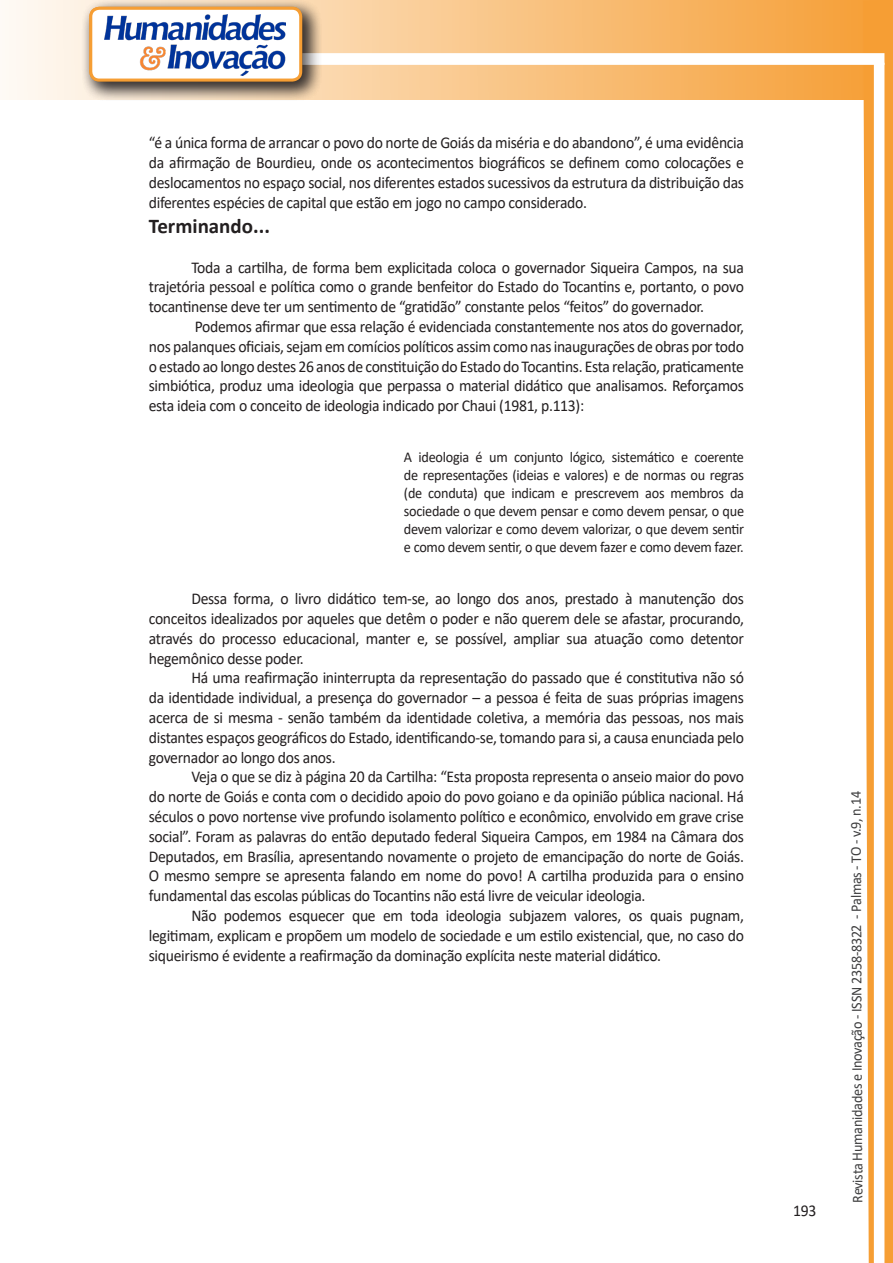
<style>
.page{position:relative;width:893px;height:1263px;background:#fff}
.page>*{position:absolute;margin:0;border:0;box-sizing:border-box;transform-origin:0 0}
.Titulo_2{font:700 21px "Calibri";color:#231f20}
.texto{font:16.5px/19.8px "Calibri";letter-spacing:-.02em;color:#231f20;text-align:justify;scale:.95 1}
.citacao{font:15px/18px "Calibri";letter-spacing:-.02em;color:#231f20;text-align:justify;scale:.95 1}
.t1{font:15px "Calibri";letter-spacing:-.025em;color:#3e3e3f;scale:.95 1}
</style>
<div class="page">
<svg style="left:5px;top:0;width:858px;height:100px;background:#f9c484"></svg>
<div style="left:302px;top:53px;width:582px;height:12px;background:#fff;border:2px solid #fff"></div>
<svg style="left:863px;top:0;width:30px;height:1263px"></svg>
<div style="left:81px;top:0;width:241px;height:102px;background:#231f20;opacity:.75"></div>
<svg style="left:91px;top:8px;width:210px;height:72px"></svg>
<div style="left:89px;top:7px;width:213px;height:75px;border:3px solid #f69e34;border-radius:9px"></div>
<p class="texto" style="left:149px;top:133px;width:628px">“é a única forma de arrancar o povo do norte de Goiás da miséria e do abandono”, é uma evidência da afirmação de Bourdieu, onde os acontecimentos biográficos se definem como colocações e deslocamentos no espaço social, nos diferentes estados sucessivos da estrutura da distribuição das diferentes espécies de capital que estão em jogo no campo considerado.</p>
<p class="Titulo_2" style="left:149px;top:211px;width:123px">Terminando...</p>
<p class="texto" style="left:149px;top:257px;width:628px;text-indent:43px">Toda a cartilha, de forma bem explicitada coloca o governador Siqueira Campos, na sua trajetória pessoal e política como o grande benfeitor do Estado do Tocantins e, portanto, o povo tocantinense deve ter um sentimento de “gratidão” constante pelos “feitos” do governador.</p>
<p class="texto" style="left:149px;top:316px;width:628px;text-indent:46px">Podemos afirmar que essa relação é evidenciada constantemente nos atos do governador, nos palanques oficiais, sejam em comícios políticos assim como nas inaugurações de obras por todo o estado ao longo destes 26 anos de constituição do Estado do Tocantins. Esta relação, praticamente simbiótica, produz uma ideologia que perpassa o material didático que analisamos. Reforçamos esta ideia com o conceito de ideologia indicado por Chaui (1981, p.113):</p>
<p class="citacao" style="left:404px;top:447px;width:360px">A ideologia é um conjunto lógico, sistemático e coerente de representações (ideias e valores) e de normas ou regras (de conduta) que indicam e prescrevem aos membros da sociedade o que devem pensar e como devem pensar, o que devem valorizar e como devem valorizar, o que devem sentir e como devem sentir, o que devem fazer e como devem fazer.</p>
<p class="texto" style="left:149px;top:588px;width:628px;text-indent:43px">Dessa forma, o livro didático tem-se, ao longo dos anos, prestado à manutenção dos conceitos idealizados por aqueles que detêm o poder e não querem dele se afastar, procurando, através do processo educacional, manter e, se possível, ampliar sua atuação como detentor hegemônico desse poder.</p>
<p class="texto" style="left:149px;top:668px;width:628px;text-indent:43px">Há uma reafirmação ininterrupta da representação do passado que é constitutiva não só da identidade individual, a presença do governador – a pessoa é feita de suas próprias imagens acerca de si mesma - senão também da identidade coletiva, a memória das pessoas, nos mais distantes espaços geográficos do Estado, identificando-se, tomando para si, a causa enunciada pelo governador ao longo dos anos.</p>
<p class="texto" style="left:149px;top:767px;width:628px;text-indent:43px">Veja o que se diz à página 20 da Cartilha: “Esta proposta representa o anseio maior do povo do norte de Goiás e conta com o decidido apoio do povo goiano e da opinião pública nacional. Há séculos o povo nortense vive profundo isolamento político e econômico, envolvido em grave crise social”. Foram as palavras do então deputado federal Siqueira Campos, em 1984 na Câmara dos Deputados, em Brasília, apresentando novamente o projeto de emancipação do norte de Goiás.<br>O mesmo sempre se apresenta falando em nome do povo! A cartilha produzida para o ensino fundamental das escolas públicas do Tocantins não está livre de veicular ideologia.</p>
<p class="texto" style="left:149px;top:905px;width:628px;text-indent:43px">Não podemos esquecer que em toda ideologia subjazem valores, os quais pugnam, legitimam, explicam e propõem um modelo de sociedade e um estilo existencial, que, no caso do siqueirismo é evidente a reafirmação da dominação explícita neste material didático.</p>
<p class="texto" style="left:793px;top:1200px;width:26px">193</p>
<p class="t1" style="left:846px;top:1203px;width:435px;rotate:-90deg">Revista Humanidades e Inovação - ISSN 2358-8322 - Palmas - TO - v.9, n.14</p>
</div>
